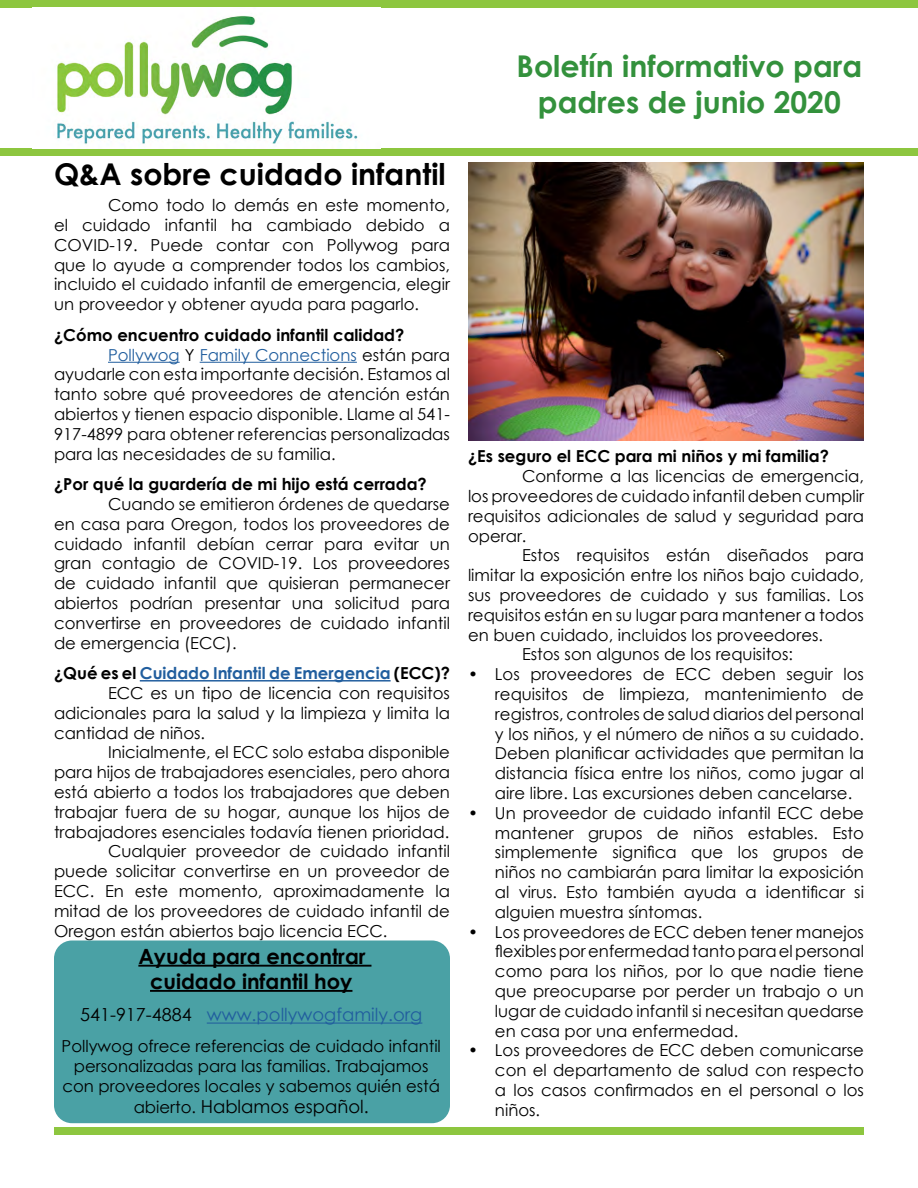
<style>
.page{position:relative;width:918px;height:1188px;background:#fff}
.page>*{position:absolute;margin:0;border:0;box-sizing:border-box;transform-origin:0 0}
.t1{font:700 30px/36px "Century Gothic";color:#33913c;text-align:center}
.t2{font:700 30px "Century Gothic";color:#000}
.t3{font:700 21px/25.2px "Century Gothic";color:#000;text-align:center}
.t4{font:18px "Century Gothic";color:#215e9e}
.t5{font:18px "Century Gothic";color:#000}
.t6{font:16.5px/19.8px "Century Gothic";color:#000;text-align:justify}
.t7{font:700 16.5px "Century Gothic";color:#000}
.t8{font:700 16.5px "Century Gothic";color:#215e9e}
.t9{font:16.5px "Century Gothic";color:#215e9e}
.s1{color:#000}
.s2{font-size:16.5px}
</style>
<div class="page">
<div style="left:0;top:148px;width:918px;height:7px;background:#8dc63f"></div>
<div style="left:0;top:0;width:918px;height:8px;background:#8dc63f"></div>
<hr style="left:108px;top:362px;width:72px;height:1px;background:#215e9e">
<hr style="left:200px;top:362px;width:157px;height:1px;background:#215e9e">
<hr style="left:140px;top:680px;width:251px;height:2px;background:#215e9e">
<div style="left:54px;top:1127px;width:810px;height:7px;background:#8dc63f"></div>
<img style="left:468px;top:162px;width:396px;height:278px">
<img style="left:57px;top:15px;width:301px;height:130px">
<div style="left:54px;top:940px;width:396px;height:183px;background:#4aa1a5;border-radius:18px"></div>
<hr style="left:138px;top:965px;width:233px;height:2px;background:#000">
<hr style="left:150px;top:990px;width:202px;height:2px;background:#000">
<hr style="left:207px;top:1023px;width:215px;height:1px;background:#215e9e">
<h1 class="t2" style="left:54px;top:151px;width:393px">Q&amp;A sobre cuidado infantil</h1>
<p class="t6" style="left:54px;top:195px;width:398px;text-indent:54px">Como todo lo demás en este momento, el cuidado infantil ha cambiado debido a COVID-19. Puede contar con Pollywog para que lo ayude a comprender todos los cambios, incluido el cuidado infantil de emergencia, elegir un proveedor y obtener ayuda para pagarlo.</p>
<p class="t7" style="left:54px;top:322px;width:352px">¿Cómo encuentro cuidado infantil calidad?</p>
<p class="t9" style="left:108px;top:343px;width:343px">Pollywog <span class="s1">Y</span> Family Connections <span class="s1">están para</span></p>
<p class="t6" style="left:54px;top:364px;width:397px">ayudarle con esta importante decisión. Estamos al</p>
<p class="t6" style="left:54px;top:384px;width:398px">tanto sobre qué proveedores de atención están</p>
<p class="t6" style="left:54px;top:404px;width:397px">abiertos y tienen espacio disponible. Llame al 541-</p>
<p class="t6" style="left:54px;top:424px;width:397px">917-4899 para obtener referencias personalizadas</p>
<p class="t6" style="left:54px;top:444px;width:283px">para las necesidades de su familia.</p>
<p class="t7" style="left:54px;top:472px;width:374px">¿Por qué la guardería de mi hijo está cerrada?</p>
<p class="t6" style="left:54px;top:494px;width:398px;text-indent:54px">Cuando se emitieron órdenes de quedarse en casa para Oregon, todos los proveedores de cuidado infantil debían cerrar para evitar un gran contagio de COVID-19. Los proveedores de cuidado infantil que quisieran permanecer abiertos podrían presentar una solicitud para convertirse en proveedores de cuidado infantil de emergencia (ECC).</p>
<p class="t8" style="left:54px;top:661px;width:397px"><span class="s1">¿Qué es el</span> Cuidado Infantil de Emergencia <span class="s1">(ECC)?</span></p>
<p class="t6" style="left:108px;top:683px;width:344px">ECC es un tipo de licencia con requisitos</p>
<p class="t6" style="left:54px;top:703px;width:397px">adicionales para la salud y la limpieza y limita la</p>
<p class="t6" style="left:54px;top:723px;width:153px">cantidad de niños.</p>
<p class="t6" style="left:108px;top:742px;width:343px">Inicialmente, el ECC solo estaba disponible</p>
<p class="t6" style="left:54px;top:762px;width:398px">para hijos de trabajadores esenciales, pero ahora</p>
<p class="t6" style="left:54px;top:782px;width:398px">está abierto a todos los trabajadores que deben</p>
<p class="t6" style="left:54px;top:802px;width:398px">trabajar fuera de su hogar, aunque los hijos de</p>
<p class="t6" style="left:54px;top:822px;width:397px">trabajadores esenciales todavía tienen prioridad.</p>
<p class="t6" style="left:108px;top:841px;width:343px">Cualquier proveedor de cuidado infantil</p>
<p class="t6" style="left:54px;top:861px;width:398px">puede solicitar convertirse en un proveedor de</p>
<p class="t6" style="left:54px;top:881px;width:397px">ECC. En este momento, aproximadamente la</p>
<p class="t6" style="left:54px;top:901px;width:397px">mitad de los proveedores de cuidado infantil de</p>
<p class="t6" style="left:54px;top:921px;width:335px">Oregon están abiertos bajo licencia ECC.</p>
<p class="t3" style="left:138px;top:943px;width:229px">Ayuda para encontrar cuidado infantil hoy</p>
<p class="t4" style="left:80px;top:1002px;width:344px"><span class="s1">541-917-4884</span> www.pollywogfamily.org</p>
<p class="t6" style="left:62px;top:1036px;width:381px;text-align:center">Pollywog ofrece referencias de cuidado infantil personalizadas para las familias. Trabajamos con proveedores locales y sabemos quién está</p>
<p class="t5" style="left:134px;top:1094px;width:237px"><span class="s2">abierto.</span> Hablamos español.</p>
<h1 class="t1" style="left:517px;top:46px;width:347px">Boletín informativo para padres de junio 2020</h1>
<p class="t7" style="left:468px;top:444px;width:363px">¿Es seguro el ECC para mi niños y mi familia?</p>
<p class="t6" style="left:468px;top:466px;width:398px;text-indent:54px">Conforme a las licencias de emergencia, los proveedores de cuidado infantil deben cumplir requisitos adicionales de salud y seguridad para operar.</p>
<p class="t6" style="left:522px;top:545px;width:344px">Estos requisitos están diseñados para</p>
<p class="t6" style="left:468px;top:565px;width:397px">limitar la exposición entre los niños bajo cuidado,</p>
<p class="t6" style="left:468px;top:585px;width:398px">sus proveedores de cuidado y sus familias. Los</p>
<p class="t6" style="left:468px;top:605px;width:398px">requisitos están en su lugar para mantener a todos</p>
<p class="t6" style="left:468px;top:624px;width:357px">en buen cuidado, incluidos los proveedores.</p>
<p class="t6" style="left:522px;top:644px;width:273px">Estos son algunos de los requisitos:</p>
<p class="t6" style="left:495px;top:664px;width:371px;text-indent:-27px">• Los proveedores de ECC deben seguir los requisitos de limpieza, mantenimiento de registros, controles de salud diarios del personal y los niños, y el número de niños a su cuidado.<br>Deben planificar actividades que permitan la distancia física entre los niños, como jugar al aire libre. Las excursiones deben cancelarse.</p>
<p class="t6" style="left:495px;top:803px;width:371px;text-indent:-27px">• Un proveedor de cuidado infantil ECC debe mantener grupos de niños estables. Esto simplemente significa que los grupos de niños no cambiarán para limitar la exposición al virus. Esto también ayuda a identificar si alguien muestra síntomas.</p>
<p class="t6" style="left:495px;top:921px;width:371px;text-indent:-27px">• Los proveedores de ECC deben tener manejos flexibles por enfermedad tanto para el personal como para los niños, por lo que nadie tiene que preocuparse por perder un trabajo o un lugar de cuidado infantil si necesitan quedarse en casa por una enfermedad.</p>
<p class="t6" style="left:495px;top:1040px;width:371px;text-indent:-27px">• Los proveedores de ECC deben comunicarse con el departamento de salud con respecto a los casos confirmados en el personal o los niños.</p>
</div>
